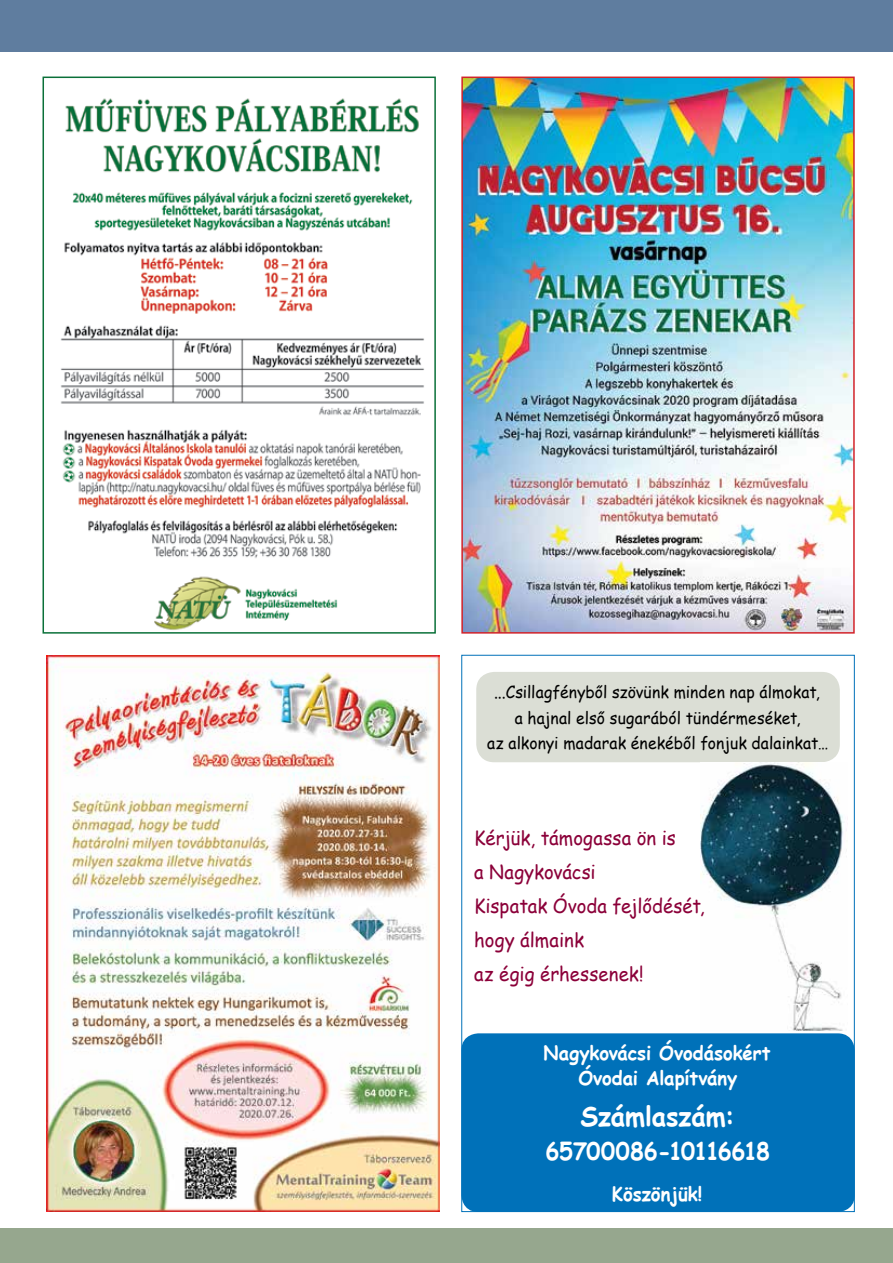
<style>
.page{position:relative;width:893px;height:1263px;background:#fff}
.page>*{position:absolute;margin:0;border:0;box-sizing:border-box;transform-origin:0 0}
.t1{font:700 27px "Comic Sans MS";letter-spacing:-.01em;color:#fff;scale:.95 1}
.t2{font:700 24px "Comic Sans MS";letter-spacing:-.015em;color:#fff;scale:.95 1}
.t3{font:19.5px/34.2px "Comic Sans MS";color:#8b0039;scale:.95 1}
.t4{font:700 19.5px/25.5px "Comic Sans MS";letter-spacing:-.005em;color:#fff;text-align:center;scale:.95 1}
.t5{font:16.5px/25.5px "Comic Sans MS";letter-spacing:.01em;color:#000;text-align:center;scale:.95 1}
</style>
<div class="page">
<div style="left:0;top:1229px;width:893px;height:34px;background:#96a78e"></div>
<div style="left:0;top:0;width:893px;height:51px;background:#5f7d9f"></div>
<img style="left:47px;top:656px;width:393px;height:555px">
<div style="left:476px;top:672px;width:364px;height:90px;background:#dbded5;border-radius:18px"></div>
<div style="left:461px;top:1033px;width:394px;height:179px;background:#0071b9;border-radius:17px"></div>
<img style="left:701px;top:763px;width:143px;height:267px">
<img style="left:464px;top:80px;width:388px;height:551px">
<div style="left:461px;top:77px;width:394px;height:557px;border:2px solid #d2232a"></div>
<img style="left:60px;top:98px;width:364px;height:532px">
<div style="left:43px;top:77px;width:393px;height:557px;border:2px solid #0a7039"></div>
<p class="t5" style="left:487px;top:679px;width:360px">...Csillagfényből szövünk minden nap álmokat,<br>a hajnal első sugarából tündérmeséket,<br>az alkonyi madarak énekéből fonjuk dalainkat…</p>
<p class="t3" style="left:474px;top:820px;width:244px">Kérjük, támogassa ön is<br>a Nagykovácsi<br>Kispatak Óvoda fejlődését, hogy álmaink<br>az égig érhessenek!</p>
<p class="t4" style="left:544px;top:1039px;width:241px">Nagykovácsi Óvodásokért<br>Óvodai Alapítvány</p>
<h1 class="t1" style="left:581px;top:1096px;width:164px">Számlaszám:</h1>
<h2 class="t2" style="left:546px;top:1134px;width:238px">65700086-10116618</h2>
<p class="t4" style="left:612px;top:1180px;width:97px">Köszönjük!</p>
</div>
